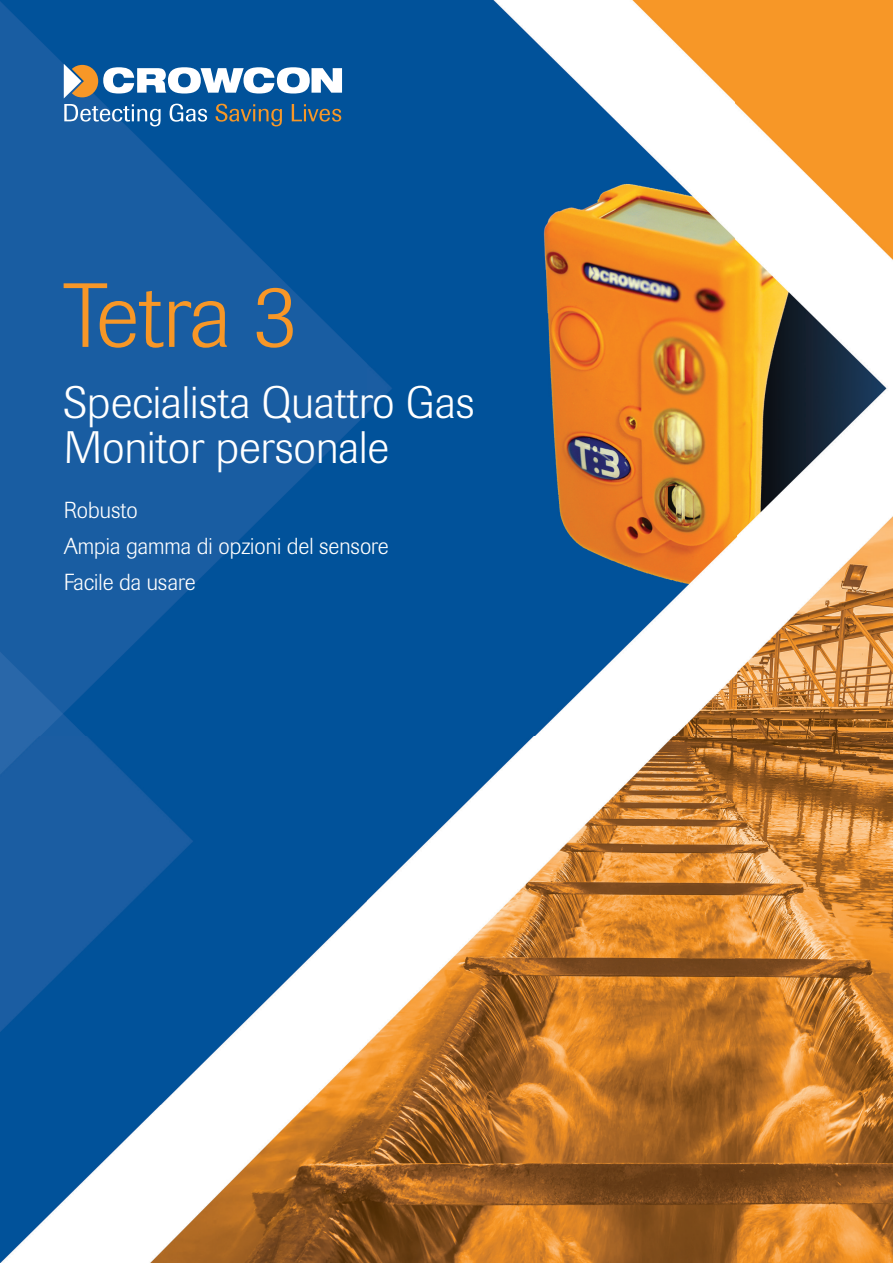
<style>
.page{position:relative;width:893px;height:1263px;background:#fff}
.page>*{position:absolute;margin:0;border:0;box-sizing:border-box;transform-origin:0 0}
.t1{font:300 90px "Imago";letter-spacing:-.01em;color:#f79727}
.t2{font:300 45px/45px "Imago";color:#fff}
.t3{font:300 22.95px/36.3px "Imago";color:#fff}
</style>
<div class="page">
<img style="left:0;top:0;width:893px;height:1263px">
<svg style="left:64px;top:64px;width:278px;height:34px"></svg>
<svg style="left:64px;top:104px;width:97px;height:22px;background:#4a81b6"></svg>
<svg style="left:170px;top:104px;width:37px;height:18px"></svg>
<svg style="left:216px;top:104px;width:66px;height:22px"></svg>
<svg style="left:292px;top:104px;width:49px;height:18px"></svg>
<h1 class="t1" style="left:64px;top:265px;width:236px">Tetra 3</h1>
<h2 class="t2" style="left:64px;top:381px;width:412px">Specialista Quattro Gas<br>Monitor personale</h2>
<p class="t3" style="left:64px;top:492px;width:326px">Robusto<br>Ampia gamma di opzioni del sensore<br>Facile da usare</p>
</div>
